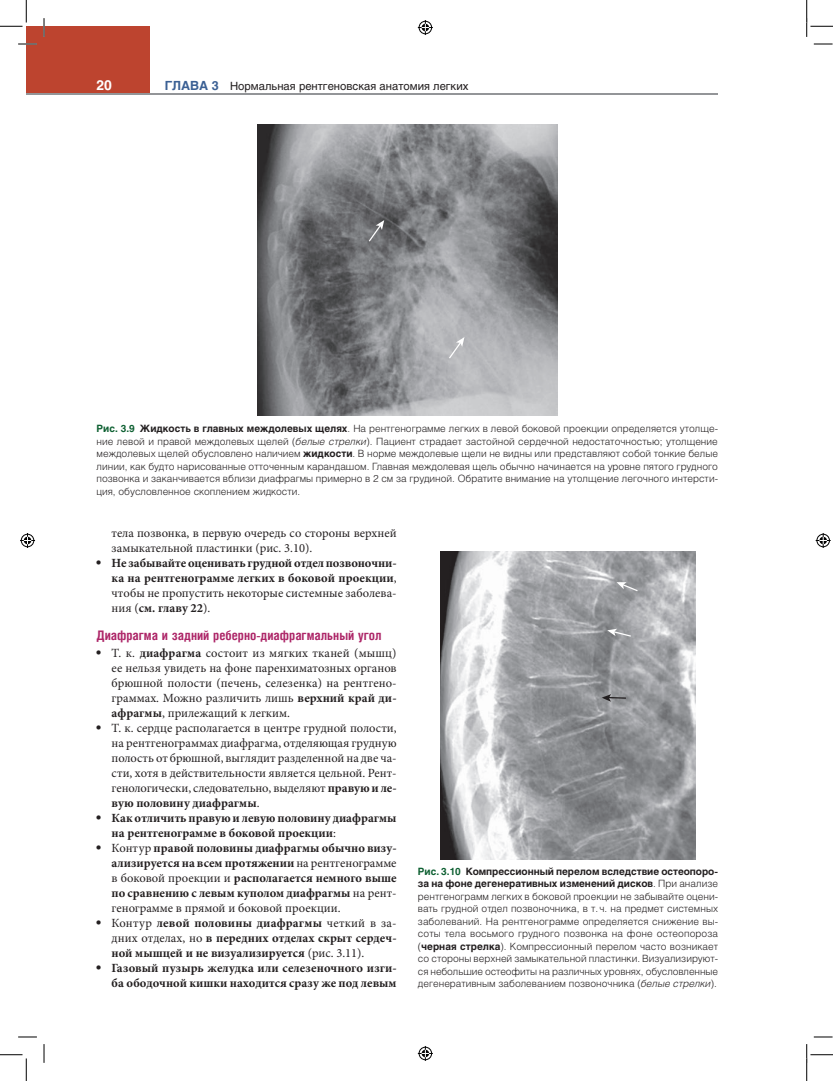
<style>
.page{position:relative;width:833px;height:1081px;background:#fff}
.page>*{position:absolute;margin:0;border:0;box-sizing:border-box;transform-origin:0 0}
.t1{font:700 13.75px "Helios";color:#fff}
.zag-3-red{font:700 13.12px "Helios Cond";color:#ad2668}
.t2{font:700 12.5px/15px "Minion Pro";color:#231f20;text-align:justify}
.t3{font:12.5px/15px "Minion Pro";color:#231f20;text-align:justify}
.t4{font:11.25px "Helios";color:#231f20}
.ris_podp_L{font:300 10px/12.5px "Helios";color:#231f20;text-align:justify}
.s1{font-weight:700;font-size:12.5px;color:#3b6094}
.s2{font-weight:700;color:#0e6032}
.s3{font-weight:700}
.s4{font-style:italic}
.s5{font-family:"Helios"}
.s6{font-weight:400}
.s7{font-family:"Helios";font-weight:700}
</style>
<div class="page">
<div style="left:26px;top:26px;width:123px;height:67px;background:#bd442f"></div>
<hr style="left:26px;top:93px;width:691px;height:1px;background:#939598">
<img style="left:257px;top:125px;width:300px;height:290px">
<svg style="left:367px;top:220px;width:17px;height:23px"></svg>
<svg style="left:447px;top:337px;width:17px;height:23px"></svg>
<img style="left:440px;top:551px;width:255px;height:308px">
<svg style="left:616px;top:582px;width:22px;height:10px"></svg>
<svg style="left:607px;top:628px;width:25px;height:9px"></svg>
<svg style="left:601px;top:694px;width:25px;height:7px"></svg>
<svg style="left:18px;top:43px;width:19px;height:2px"></svg>
<svg style="left:813px;top:43px;width:19px;height:2px"></svg>
<svg style="left:18px;top:1036px;width:19px;height:1px"></svg>
<svg style="left:813px;top:1036px;width:19px;height:1px"></svg>
<svg style="left:43px;top:18px;width:2px;height:19px"></svg>
<svg style="left:43px;top:1044px;width:2px;height:18px"></svg>
<svg style="left:0;top:0;width:27px;height:27px"></svg>
<svg style="left:0;top:1054px;width:27px;height:26px"></svg>
<svg style="left:806px;top:0;width:26px;height:37px"></svg>
<svg style="left:806px;top:1044px;width:26px;height:36px"></svg>
<svg style="left:417px;top:20px;width:15px;height:15px"></svg>
<svg style="left:417px;top:1046px;width:15px;height:14px"></svg>
<svg style="left:20px;top:533px;width:15px;height:15px"></svg>
<svg style="left:815px;top:533px;width:15px;height:15px"></svg>
<h1 class="t1" style="left:96px;top:77px;width:17px">20</h1>
<p class="t4" style="left:165px;top:79px;width:305px"><span class="s1">ГЛАВА 3</span> Нормальная рентгеновская анатомия легких</p>
<p class="ris_podp_L" style="left:96px;top:422px;width:622px"><span class="s2">Рис. 3.9</span> <span class="s3">Жидкость в главных междолевых щелях</span>. На рентгенограмме легких в левой боковой проекции определяется утолще‑ ние левой и правой междолевых щелей (<span class="s4">белые стрелки</span>). Пациент страдает застойной сердечной недостаточностью; утолщение междолевых щелей обусловлено наличием <span class="s3">жидкости</span>. В норме междолевые щели не видны или представляют собой тонкие белые линии, как будто нарисованные отточенным карандашом. Главная междолевая щель обычно начинается на уровне пятого грудного позвонка и заканчивается вблизи диафрагмы примерно в 2 см за грудиной. Обратите внимание на утолщение легочного интерсти‑ ция, обусловленное скоплением жидкости.</p>
<p class="t3" style="left:111px;top:525px;width:286px">тела позвонка, в первую очередь со стороны верхней замыкательной пластинки (рис. 3.10).</p>
<p class="t2" style="left:111px;top:555px;width:286px;text-indent:-15px"><span class="s5">•</span> Не забывайте оценивать грудной отдел позвоночни‑ ка на рентгенограмме легких в боковой проекции<span class="s6">, чтобы не пропустить некоторые системные заболева‑ ния (</span>см. главу 22<span class="s6">).</span></p>
<p class="zag-3-red" style="left:96px;top:626px;width:286px">Диафрагма и задний реберно‑диафрагмальный угол</p>
<p class="t3" style="left:111px;top:645px;width:286px;text-indent:-15px"><span class="s7">•</span> Т. к. <span class="s3">диафрагма</span> состоит из мягких тканей (мышц) ее нельзя увидеть на фоне паренхиматозных органов брюшной полости (печень, селезенка) на рентгено‑ граммах. Можно различить лишь <span class="s3">верхний край ди‑ афрагмы</span>, прилежащий к легким.</p>
<p class="t3" style="left:111px;top:720px;width:286px;text-indent:-15px"><span class="s7">•</span> Т. к. сердце располагается в центре грудной полости, на рентгенограммах диафрагма, отделяющая грудную полость от брюшной, выглядит разделенной на две ча‑ сти, хотя в действительности является цельной. Рент‑ генологически, следовательно, выделяют <span class="s3">правую и ле‑ вую половину диафрагмы</span>.</p>
<p class="t2" style="left:111px;top:810px;width:286px;text-indent:-15px"><span class="s5">•</span> Как отличить правую и левую половину диафрагмы на рентгенограмме в боковой проекции<span class="s6">:</span></p>
<p class="t2" style="left:111px;top:840px;width:286px;text-indent:-15px"><span class="s5">•</span> <span class="s6">Контур</span> правой половины диафрагмы обычно визу‑ ализируется на всем протяжении <span class="s6">на рентгенограмме в боковой проекции и</span> располагается немного выше по сравнению с левым куполом диафрагмы <span class="s6">на рент‑ генограмме в прямой и боковой проекции.</span></p>
<p class="t2" style="left:111px;top:915px;width:286px;text-indent:-15px"><span class="s5">•</span> <span class="s6">Контур</span> левой половины диафрагмы <span class="s6">четкий в за‑ дних отделах, но</span> в передних отделах скрыт сердеч‑ ной мышцей и не визуализируется <span class="s6">(рис. 3.11).</span></p>
<p class="t2" style="left:96px;top:960px;width:301px;text-align:right"><span class="s5">•</span> Газовый пузырь желудка или селезеночного изги‑ ба ободочной кишки находится сразу же под левым</p>
<p class="ris_podp_L" style="left:417px;top:864px;width:301px"><span class="s2">Рис. 3.10</span> <span class="s3">Компрессионный перелом вследствие остеопоро‑ за на фоне дегенеративных изменений дисков</span>. При анализе рентгенограмм легких в боковой проекции не забывайте оцени‑ вать грудной отдел позвоночника, в т.ч. на предмет системных заболеваний. На рентгенограмме определяется снижение вы‑ соты тела восьмого грудного позвонка на фоне остеопороза (<span class="s3">черная стрелка</span>). Компрессионный перелом часто возникает со стороны верхней замыкательной пластинки. Визуализируют‑ ся небольшие остеофиты на различных уровнях, обусловленные дегенеративным заболеванием позвоночника (<span class="s4">белые стрелки</span>).</p>
</div>
